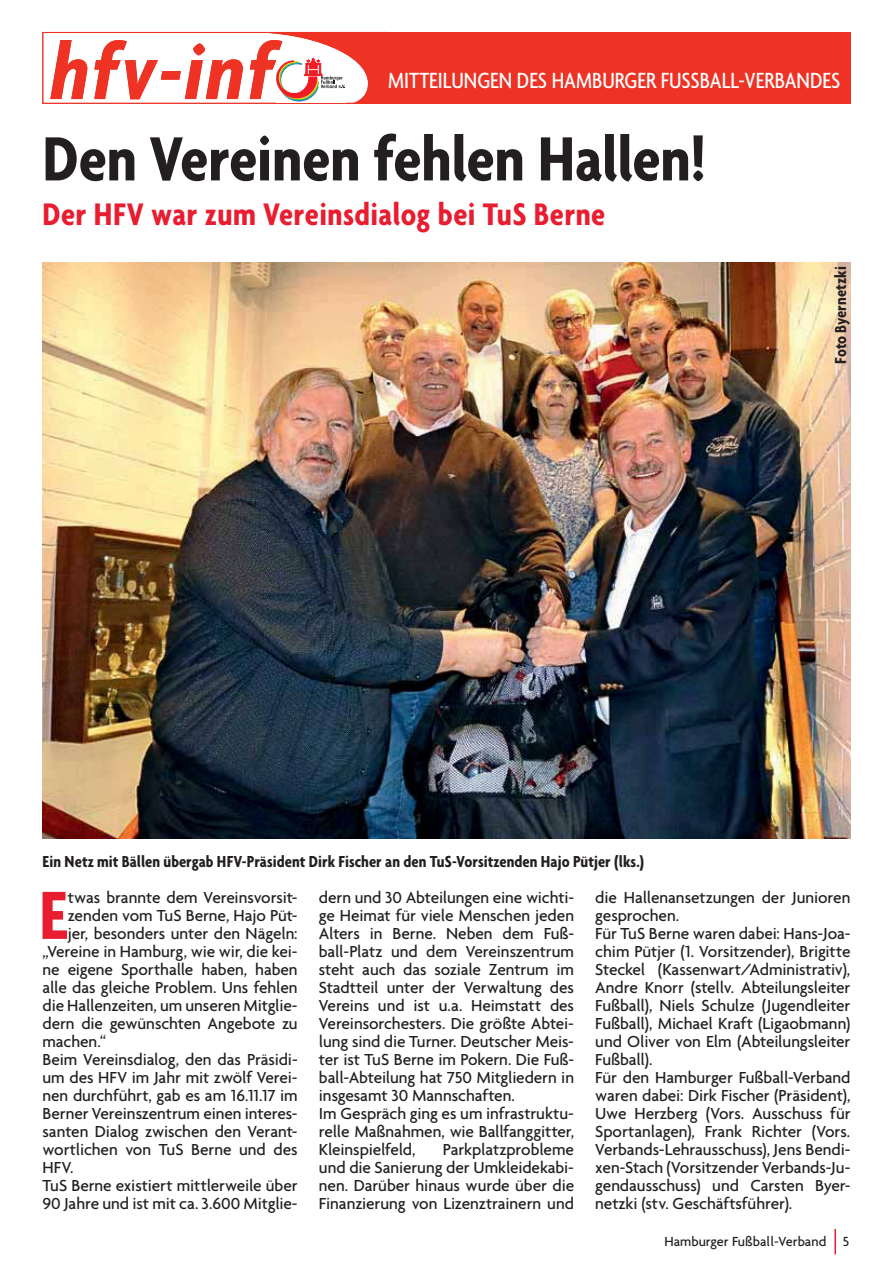
<style>
.page{position:relative;width:893px;height:1263px;background:#fff}
.page>*{position:absolute;margin:0;border:0;box-sizing:border-box;transform-origin:0 0}
.t1{font:italic 700 condensed 85.8px "Agenda";letter-spacing:.04em;color:#ee3224}
.t2{font:700 condensed 73.65px "Agenda";color:#e81d30}
.t3{font:700 condensed 67.5px "Agenda";letter-spacing:-.005em;color:#231f20}
.t4{font:700 condensed 33.75px "Agenda";letter-spacing:.01em;color:#e81d30}
.t5{font:500 condensed 23.85px "Agenda";color:#fff}
.t6{font:500 17.25px/18px "Agenda";letter-spacing:-.005em;color:#231f20}
.t7{font:700 condensed 17.25px "Agenda";color:#231f20}
.t8{font:500 14.25px "Agenda";color:#231f20}
</style>
<div class="page">
<hr style="left:834px;top:1229px;width:2px;height:25px;background:#e81d30">
<div style="left:43px;top:32px;width:346px;height:72px;border:1px solid #ee3224"></div>
<div style="left:388px;top:32px;width:462px;height:72px;background:#ee3224"></div>
<svg style="left:248px;top:32px;width:140px;height:72px"></svg>
<img style="left:43px;top:262px;width:807px;height:576px">
<h1 class="t1" style="left:51px;top:25px;width:224px">hfv-inf</h1>
<h3 class="t5" style="left:388px;top:72px;width:453px">MITTEILUNGEN DES HAMBURGER FUSSBALL-VERBANDES</h3>
<h3 class="t3" style="left:43px;top:139px;width:665px">Den Vereinen fehlen Hallen!</h3>
<h3 class="t4" style="left:43px;top:205px;width:564px">Der HFV war zum Vereinsdialog bei TuS Berne</h3>
<p class="t7" style="left:836px;top:364px;width:99px;rotate:-90deg">Foto Byernetzki</p>
<p class="t7" style="left:43px;top:856px;width:603px">Ein Netz mit Bällen übergab HFV-Präsident Dirk Fischer an den TuS-Vorsitzenden Hajo Pütjer (lks.)</p>
<h2 class="t2" style="left:39px;top:894px;width:31px">E</h2>
<p class="t6" style="left:68px;top:889px;width:231px">twas brannte dem Vereinsvorsit-</p>
<p class="t6" style="left:68px;top:907px;width:231px">zenden vom TuS Berne, Hajo Püt-</p>
<p class="t6" style="left:68px;top:925px;width:231px">jer, besonders unter den Nägeln:</p>
<p class="t6" style="left:43px;top:943px;width:256px">„Vereine in Hamburg, wie wir, die kei-</p>
<p class="t6" style="left:43px;top:961px;width:257px">ne eigene Sporthalle haben, haben</p>
<p class="t6" style="left:43px;top:979px;width:257px">alle das gleiche Problem. Uns fehlen</p>
<p class="t6" style="left:43px;top:997px;width:257px">die Hallenzeiten, um unseren Mitglie-</p>
<p class="t6" style="left:43px;top:1015px;width:257px">dern die gewünschten Angebote zu</p>
<p class="t6" style="left:43px;top:1033px;width:65px">machen.“</p>
<p class="t6" style="left:43px;top:1051px;width:257px">Beim Vereinsdialog, den das Präsidi-</p>
<p class="t6" style="left:43px;top:1069px;width:257px">um des HFV im Jahr mit zwölf Verei-</p>
<p class="t6" style="left:43px;top:1087px;width:257px">nen durchführt, gab es am 16.11.17 im</p>
<p class="t6" style="left:43px;top:1105px;width:257px">Berner Vereinszentrum einen interes-</p>
<p class="t6" style="left:43px;top:1123px;width:257px">santen Dialog zwischen den Verant-</p>
<p class="t6" style="left:43px;top:1141px;width:257px">wortlichen von TuS Berne und des</p>
<p class="t6" style="left:43px;top:1159px;width:33px">HFV.</p>
<p class="t6" style="left:43px;top:1177px;width:257px">TuS Berne existiert mittlerweile über</p>
<p class="t6" style="left:43px;top:1195px;width:257px">90 Jahre und ist mit ca. 3.600 Mitglie-</p>
<p class="t6" style="left:319px;top:889px;width:257px">dern und 30 Abteilungen eine wichti&shy;ge Heimat für viele Menschen jeden Alters in Berne. Neben dem Fuß&shy;ball-Platz und dem Vereinszentrum steht auch das soziale Zentrum im Stadtteil unter der Verwaltung des Vereins und ist u.a. Heimstatt des Vereinsorchesters. Die größte Abtei&shy;lung sind die Turner. Deutscher Meis&shy;ter ist TuS Berne im Pokern. Die Fuß&shy;ball-Abteilung hat 750 Mitgliedern in insgesamt 30 Mannschaften.<br>Im Gespräch ging es um infrastruktu&shy;relle Maßnahmen, wie Ballfanggitter, Kleinspielfeld,</p>
<p class="t6" style="left:319px;top:1141px;width:257px;text-align:justify;text-indent:124px">Parkplatzprobleme und die Sanierung der Umkleidekabi&shy;nen. Darüber hinaus wurde über die Finanzierung von Lizenztrainern und</p>
<p class="t6" style="left:595px;top:889px;width:257px">die Hallenansetzungen der Junioren gesprochen.<br>Für TuS Berne waren dabei: Hans-Joa&shy;chim Pütjer (1. Vorsitzender), Brigitte Steckel (Kassenwart/Administrativ), Andre Knorr (stellv. Abteilungsleiter Fußball), Niels Schulze (Jugendleiter Fußball), Michael Kraft (Ligaobmann) und Oliver von Elm (Abteilungsleiter Fußball).<br>Für den Hamburger Fußball-Verband waren dabei: Dirk Fischer (Präsident), Uwe Herzberg (Vors. Ausschuss für Sportanlagen), Frank Richter (Vors.<br>Verbands-Lehrausschuss), Jens Bendi&shy;xen-Stach (Vorsitzender Verbands-Ju&shy;gendausschuss) und Carsten Byer&shy;netzki (stv. Geschäftsführer).</p>
<p class="t8" style="left:664px;top:1236px;width:186px">Hamburger Fußball-Verband 5</p>
</div>
